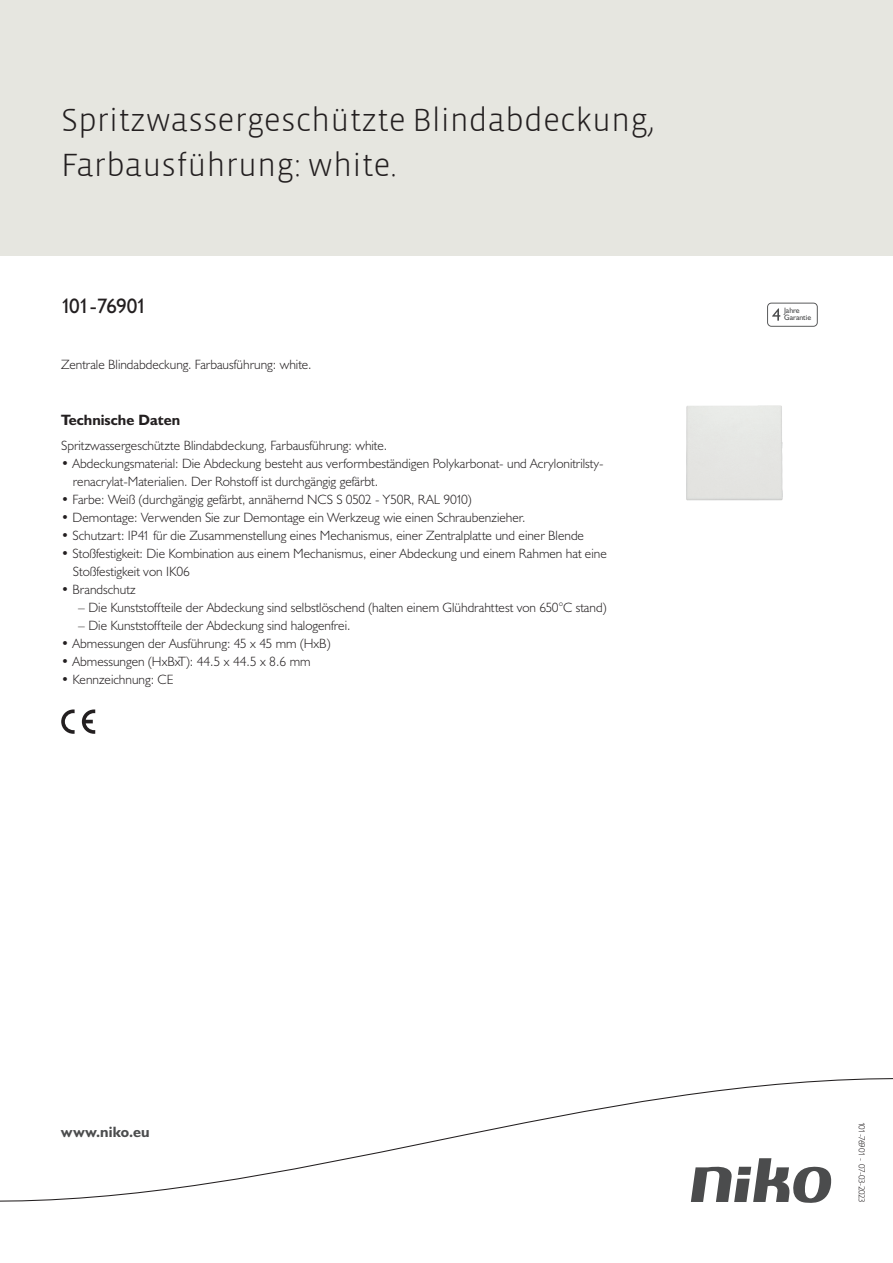
<style>
.page{position:relative;width:893px;height:1263px;background:#fff}
.page>*{position:absolute;margin:0;border:0;box-sizing:border-box;transform-origin:0 0}
.Title_datasheets{font:300 33px/45px "Vista Sans";color:#231f20}
.Article_number{font:21px "Humanist 521 BT";letter-spacing:-.04em;color:#231f20}
.Titles_parts{font:700 15px "Humanist 521 BT";color:#231f20}
.titel_afbeelding{font:700 15px "Humanist 521 BT";letter-spacing:.005em;color:#4b4c4d}
.USP_Bullets{font:300 13.5px/18px "Humanist 521 BT";color:#231f20}
.USP_Bullets_level_2{font:300 13.5px "Humanist 521 BT";color:#231f20}
.Platte_tekst_CAB{font:300 13.5px "Humanist 521 BT";color:#231f20}
.Revision{font:300 9px "Humanist 521 BT";letter-spacing:-.05em;color:#231f20}
.t1{font:7.8px/7.8px "Humanist 521 BT";color:#4b4c4d}
</style>
<div class="page">
<div style="left:0;top:0;width:893px;height:255px;background:#e6e6e0"></div>
<svg style="left:82px;top:709px;width:13px;height:25px"></svg>
<svg style="left:61px;top:709px;width:14px;height:25px"></svg>
<svg style="left:767px;top:303px;width:51px;height:24px"></svg>
<svg style="left:0;top:1078px;width:893px;height:125px"></svg>
<div style="left:686px;top:405px;width:97px;height:96px;background:#e5e5e3"></div>
<p class="Title_datasheets" style="left:61px;top:98px;width:595px">Spritzwassergeschützte Blindabdeckung,<br>Farbausführung: white.</p>
<p class="Article_number" style="left:61px;top:293px;width:87px">101-76901</p>
<p class="Platte_tekst_CAB" style="left:61px;top:356px;width:252px">Zentrale Blindabdeckung. Farbausführung: white.</p>
<p class="Titles_parts" style="left:61px;top:411px;width:120px">Technische Daten</p>
<p class="Platte_tekst_CAB" style="left:61px;top:437px;width:327px">Spritzwassergeschützte Blindabdeckung, Farbausführung: white.</p>
<p class="USP_Bullets" style="left:73px;top:454px;width:532px;text-indent:-12px">• Abdeckungsmaterial: Die Abdeckung besteht aus verformbeständigen Polykarbonat- und Acrylonitrilsty&shy;renacrylat-Materialien. Der Rohstoff ist durchgängig gefärbt.</p>
<p class="USP_Bullets" style="left:61px;top:490px;width:412px">• Farbe: Weiß (durchgängig gefärbt, annähernd NCS S 0502 - Y50R, RAL 9010)</p>
<p class="USP_Bullets" style="left:61px;top:508px;width:466px">• Demontage: Verwenden Sie zur Demontage ein Werkzeug wie einen Schraubenzieher.</p>
<p class="USP_Bullets" style="left:61px;top:526px;width:524px">• Schutzart: IP41 für die Zusammenstellung eines Mechanismus, einer Zentralplatte und einer Blende</p>
<p class="USP_Bullets" style="left:73px;top:544px;width:535px;text-indent:-12px">• Stoßfestigkeit: Die Kombination aus einem Mechanismus, einer Abdeckung und einem Rahmen hat eine<br>Stoßfestigkeit von IK06</p>
<p class="USP_Bullets" style="left:61px;top:580px;width:76px">• Brandschutz</p>
<p class="USP_Bullets_level_2" style="left:78px;top:599px;width:530px">– Die Kunststoffteile der Abdeckung sind selbstlöschend (halten einem Glühdrahttest von 650°C stand)</p>
<p class="USP_Bullets_level_2" style="left:78px;top:617px;width:274px">– Die Kunststoffteile der Abdeckung sind halogenfrei.</p>
<p class="USP_Bullets" style="left:61px;top:634px;width:271px">• Abmessungen der Ausführung: 45 x 45 mm (HxB)</p>
<p class="USP_Bullets" style="left:61px;top:652px;width:251px">• Abmessungen (HxBxT): 44.5 x 44.5 x 8.6 mm</p>
<p class="USP_Bullets" style="left:61px;top:670px;width:114px">• Kennzeichnung: CE</p>
<p class="t1" style="left:784px;top:306px;width:29px">Jahre<br>Garantie</p>
<p class="titel_afbeelding" style="left:61px;top:1122px;width:90px">www.niko.eu</p>
<p class="Revision" style="left:868px;top:1122px;width:82px;rotate:90deg">101-76901 - 07-03-2023</p>
</div>
